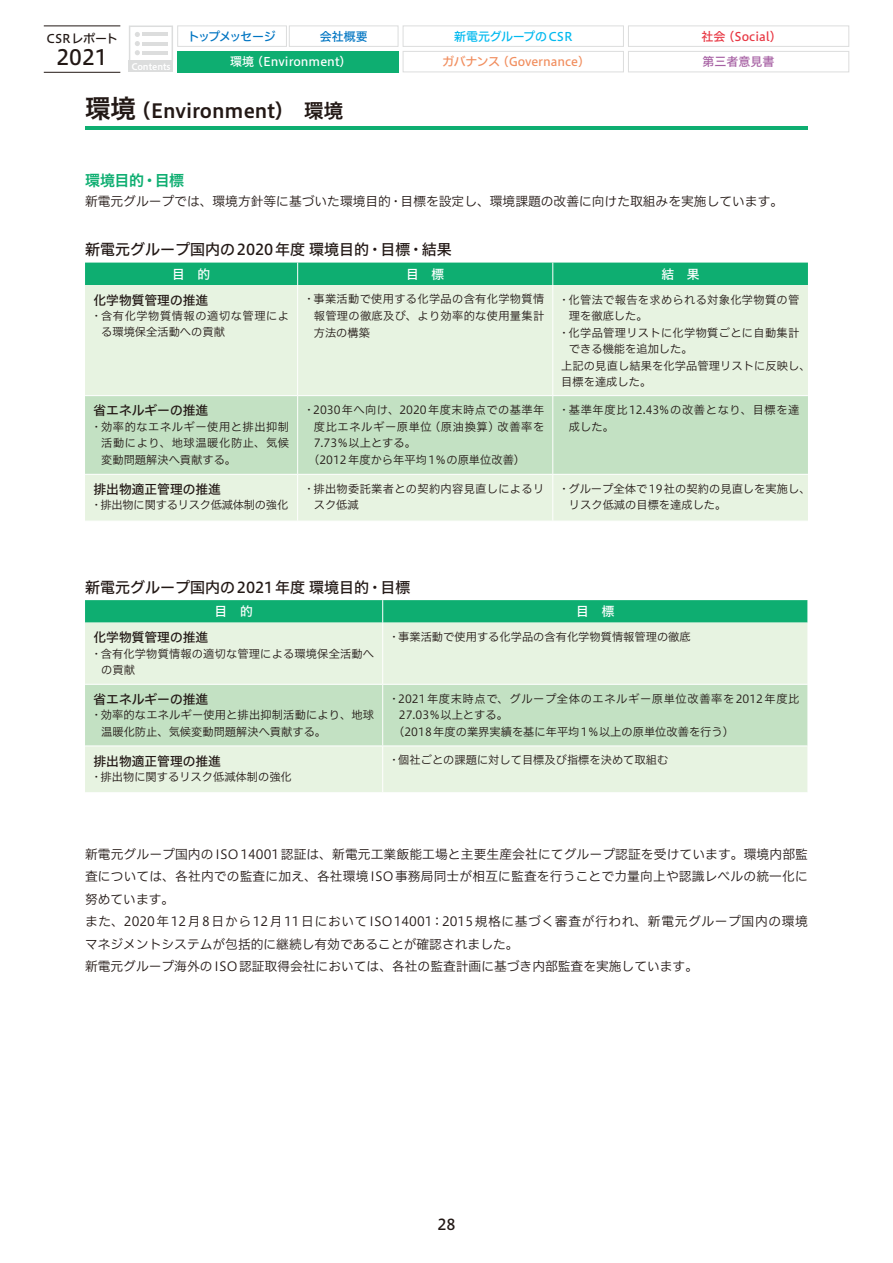
<style>
.page{position:relative;width:893px;height:1263px;background:#fff}
.page>*{position:absolute;margin:0;border:0;box-sizing:border-box;transform-origin:0 0}
.t1{font:21px "Hiragino UD Sans F Std W5";color:#221815}
.t2{font:19.5px "Hiragino UD Sans F Std W6";color:#221815}
.t3{font:15px "Hiragino UD Sans F Std W5";color:#221815}
.t4{font:15px "Hiragino UD Sans F Std W6";letter-spacing:-.035em;color:#0eae71}
.t5{font:12.75px/22.5px "Hiragino UD Sans F Std W3";color:#221815}
.t6{font:12.75px "Hiragino UD Sans F Std W5";color:#221815}
.t7{font:12.75px "Hiragino UD Sans F Std W5";color:#fff}
.t8{font:12px "Hiragino UD Sans F Std W5";letter-spacing:-.01em;color:#f18f60}
.t9{font:12px "Hiragino UD Sans F Std W5";color:#fff}
.t10{font:12px "Hiragino UD Sans F Std W5";letter-spacing:-.005em;color:#00b9ef}
.t11{font:12px "Hiragino UD Sans F Std W5";color:#e83743}
.t12{font:12px "Hiragino UD Sans F Std W5";letter-spacing:-.095em;color:#0075c2}
.t13{font:12px "Hiragino UD Sans F Std W5";color:#221815}
.t14{font:12px "Hiragino UD Sans F Std W5";color:#a660a3}
.t15{font:12px "Hiragino UD Sans F Std W5";letter-spacing:-.06em;color:#0075c2}
.t16{font:11.25px/16.5px "Hiragino UD Sans F Std W3";letter-spacing:.01em;color:#221815}
.t17{font:11.25px/16.5px "Hiragino UD Sans F Std W3";letter-spacing:.055em;color:#221815}
.t18{font:11.25px/16.5px "Hiragino UD Sans F Std W3";letter-spacing:.045em;color:#221815}
.t19{font:11.25px "Hiragino UD Sans F Std W3";letter-spacing:.035em;color:#221815}
.t20{font:11.25px "Hiragino UD Sans F Std W3";letter-spacing:-.02em;color:#221815}
.t21{font:9px "Hiragino UD Sans F Std W6";color:#fff}
.s1{font-size:25.5px}
</style>
<div class="page">
<div style="left:85px;top:285px;width:723px;height:236px;background:#e7f3e1"></div>
<div style="left:85px;top:396px;width:723px;height:78px;background:#c3e1c3"></div>
<div style="left:85px;top:263px;width:723px;height:22px;background:#0eae71"></div>
<hr style="left:297px;top:285px;width:1px;height:110px;background:#fff">
<hr style="left:552px;top:285px;width:1px;height:110px;background:#fff">
<hr style="left:297px;top:396px;width:1px;height:78px;background:#fff">
<hr style="left:552px;top:396px;width:1px;height:78px;background:#fff">
<hr style="left:297px;top:475px;width:1px;height:46px;background:#fff">
<hr style="left:552px;top:475px;width:1px;height:46px;background:#fff">
<hr style="left:298px;top:474px;width:255px;height:1px;background:#fff">
<hr style="left:553px;top:474px;width:255px;height:1px;background:#fff">
<hr style="left:85px;top:395px;width:213px;height:1px;background:#fff">
<hr style="left:298px;top:395px;width:255px;height:1px;background:#fff">
<hr style="left:553px;top:395px;width:255px;height:1px;background:#fff">
<hr style="left:85px;top:474px;width:213px;height:1px;background:#fff">
<div style="left:85px;top:623px;width:722px;height:169px;background:#e7f3e1"></div>
<div style="left:85px;top:685px;width:722px;height:60px;background:#c3e1c3"></div>
<svg style="left:85px;top:600px;width:723px;height:23px;background:#15b075"></svg>
<hr style="left:382px;top:623px;width:1px;height:61px;background:#fff">
<hr style="left:382px;top:685px;width:1px;height:60px;background:#fff">
<hr style="left:382px;top:746px;width:1px;height:46px;background:#fff">
<hr style="left:383px;top:745px;width:425px;height:1px;background:#fff">
<hr style="left:85px;top:684px;width:298px;height:1px;background:#fff">
<hr style="left:383px;top:684px;width:425px;height:1px;background:#fff">
<hr style="left:85px;top:745px;width:298px;height:1px;background:#fff">
<hr style="left:85px;top:126px;width:723px;height:4px;background:#0eae71">
<div style="left:129px;top:26px;width:44px;height:36px;border:2px solid #dcdddd"></div>
<div style="left:129px;top:61px;width:44px;height:11px;background:#dcdddd"></div>
<hr style="left:142px;top:33px;width:25px;height:3px;background:#dcdddd">
<hr style="left:142px;top:42px;width:25px;height:3px;background:#dcdddd">
<svg style="left:135px;top:32px;width:5px;height:23px"></svg>
<hr style="left:142px;top:51px;width:25px;height:3px;background:#dcdddd">
<div style="left:177px;top:26px;width:110px;height:21px;border:1px solid #dcdddd"></div>
<div style="left:289px;top:26px;width:109px;height:21px;border:1px solid #dcdddd"></div>
<div style="left:403px;top:26px;width:221px;height:21px;border:1px solid #dcdddd"></div>
<div style="left:628px;top:26px;width:221px;height:21px;border:1px solid #dcdddd"></div>
<hr style="left:44px;top:72px;width:76px;height:1px;background:#221815">
<hr style="left:44px;top:26px;width:76px;height:1px;background:#221815">
<div style="left:628px;top:51px;width:221px;height:21px;border:1px solid #dcdddd"></div>
<div style="left:403px;top:51px;width:221px;height:21px;border:1px solid #dcdddd"></div>
<div style="left:177px;top:51px;width:221px;height:21px;background:#0eae71"></div>
<p class="t13" style="left:47px;top:29px;width:73px">CSRレポート</p>
<p class="t12" style="left:187px;top:27px;width:90px">トップメッセージ</p>
<p class="t15" style="left:320px;top:27px;width:49px">会社概要</p>
<p class="t10" style="left:454px;top:27px;width:120px">新電元グループのCSR</p>
<p class="t11" style="left:701px;top:27px;width:82px">社会（Social）</p>
<h1 class="t1" style="left:57px;top:41px;width:53px">2021</h1>
<p class="t9" style="left:230px;top:53px;width:123px">環境（Environment）</p>
<p class="t8" style="left:442px;top:53px;width:150px">ガバナンス（Governance）</p>
<p class="t14" style="left:703px;top:53px;width:73px">第三者意見書</p>
<p class="t21" style="left:131px;top:60px;width:41px">Contents</p>
<h2 class="t2" style="left:85px;top:96px;width:260px"><span class="s1">環境</span>（Environment）　環境</h2>
<h3 class="t4" style="left:85px;top:169px;width:101px">環境目的・目標</h3>
<p class="t5" style="left:85px;top:190px;width:700px">新電元グループでは、環境方針等に基づいた環境目的・目標を設定し、環境課題の改善に向けた取組みを実施しています。</p>
<h3 class="t3" style="left:85px;top:238px;width:368px">新電元グループ国内の2020年度環境目的・目標・結果</h3>
<p class="t7" style="left:172px;top:264px;width:40px">目　的</p>
<p class="t7" style="left:406px;top:264px;width:40px">目　標</p>
<p class="t7" style="left:661px;top:264px;width:40px">結　果</p>
<p class="t6" style="left:94px;top:290px;width:116px">化学物質管理の推進</p>
<p class="t18" style="left:101px;top:307px;width:189px;text-indent:-10px">・含有化学物質情報の適切な管理による環境保全活動への貢献</p>
<p class="t16" style="left:314px;top:290px;width:232px;text-align:justify;text-indent:-10px">・事業活動で使用する化学品の含有化学物質情報管理の徹底及び、より効率的な使用量集計方法の構築</p>
<p class="t16" style="left:558px;top:290px;width:242px">・化管法で報告を求められる対象化学物質の管</p>
<p class="t16" style="left:569px;top:307px;width:80px">理を徹底した。</p>
<p class="t16" style="left:558px;top:323px;width:242px">・化学品管理リストに化学物質ごとに自動集計</p>
<p class="t16" style="left:569px;top:340px;width:125px">できる機能を追加した。</p>
<p class="t16" style="left:561px;top:356px;width:251px">上記の見直し結果を化学品管理リストに反映し、</p>
<p class="t16" style="left:561px;top:373px;width:91px">目標を達成した。</p>
<p class="t6" style="left:94px;top:401px;width:116px">省エネルギーの推進</p>
<p class="t16" style="left:101px;top:417px;width:189px;text-align:justify;text-indent:-10px">・効率的なエネルギー使用と排出抑制活動により、地球温暖化防止、気候変動問題解決へ貢献する。</p>
<p class="t6" style="left:94px;top:479px;width:129px">排出物適正管理の推進</p>
<p class="t20" style="left:91px;top:496px;width:199px">・排出物に関するリスク低減体制の強化</p>
<p class="t19" style="left:303px;top:401px;width:242px">・2030年へ向け、2020年度末時点での基準年</p>
<p class="t17" style="left:314px;top:417px;width:232px">度比エネルギー原単位（原油換算）改善率を</p>
<p class="t16" style="left:314px;top:434px;width:104px">7.73％以上とする。</p>
<p class="t16" style="left:308px;top:450px;width:219px">（2012年度から年平均1％の原単位改善）</p>
<p class="t17" style="left:569px;top:401px;width:232px;text-indent:-10px">・基準年度比12.43%の改善となり、目標を達成した。</p>
<p class="t16" style="left:314px;top:480px;width:232px;text-indent:-10px">・排出物委託業者との契約内容見直しによるリスク低減</p>
<p class="t16" style="left:569px;top:480px;width:243px;text-indent:-10px">・グループ全体で19社の契約の見直しを実施し、リスク低減の目標を達成した。</p>
<h3 class="t3" style="left:85px;top:576px;width:327px">新電元グループ国内の2021年度環境目的・目標</h3>
<p class="t7" style="left:215px;top:602px;width:40px">目　的</p>
<p class="t7" style="left:576px;top:602px;width:40px">目　標</p>
<p class="t6" style="left:94px;top:628px;width:116px">化学物質管理の推進</p>
<p class="t16" style="left:101px;top:644px;width:274px;text-indent:-10px">・含有化学物質情報の適切な管理による環境保全活動への貢献</p>
<p class="t16" style="left:388px;top:628px;width:304px">・事業活動で使用する化学品の含有化学物質情報管理の徹底</p>
<p class="t6" style="left:94px;top:689px;width:116px">省エネルギーの推進</p>
<p class="t16" style="left:101px;top:706px;width:275px;text-indent:-10px">・効率的なエネルギー使用と排出抑制活動により、地球温暖化防止、気候変動問題解決へ貢献する。</p>
<p class="t6" style="left:94px;top:751px;width:129px">排出物適正管理の推進</p>
<p class="t16" style="left:91px;top:768px;width:203px">・排出物に関するリスク低減体制の強化</p>
<p class="t17" style="left:388px;top:689px;width:413px">・2021年度末時点で、グループ全体のエネルギー原単位改善率を2012年度比</p>
<p class="t16" style="left:399px;top:706px;width:111px">27.03％以上とする。</p>
<p class="t16" style="left:393px;top:722px;width:342px">（2018年度の業界実績を基に年平均1％以上の原単位改善を行う）</p>
<p class="t16" style="left:388px;top:751px;width:281px">・個社ごとの課題に対して目標及び指標を決めて取組む</p>
<p class="t5" style="left:85px;top:842px;width:724px">新電元グループ国内のISO 14001認証は、新電元工業飯能工場と主要生産会社にてグループ認証を受けています。環境内部監査については、各社内での監査に加え、各社環境ISO事務局同士が相互に監査を行うことで力量向上や認識レベルの統一化に努めています。<br>また、2020年12月8日から12月11日においてISO14001：2015規格に基づく審査が行われ、新電元グループ国内の環境マネジメントシステムが包括的に継続し有効であることが確認されました。<br>新電元グループ海外のISO認証取得会社においては、各社の監査計画に基づき内部監査を実施しています。</p>
<h3 class="t3" style="left:437px;top:1213px;width:20px">28</h3>
</div>
